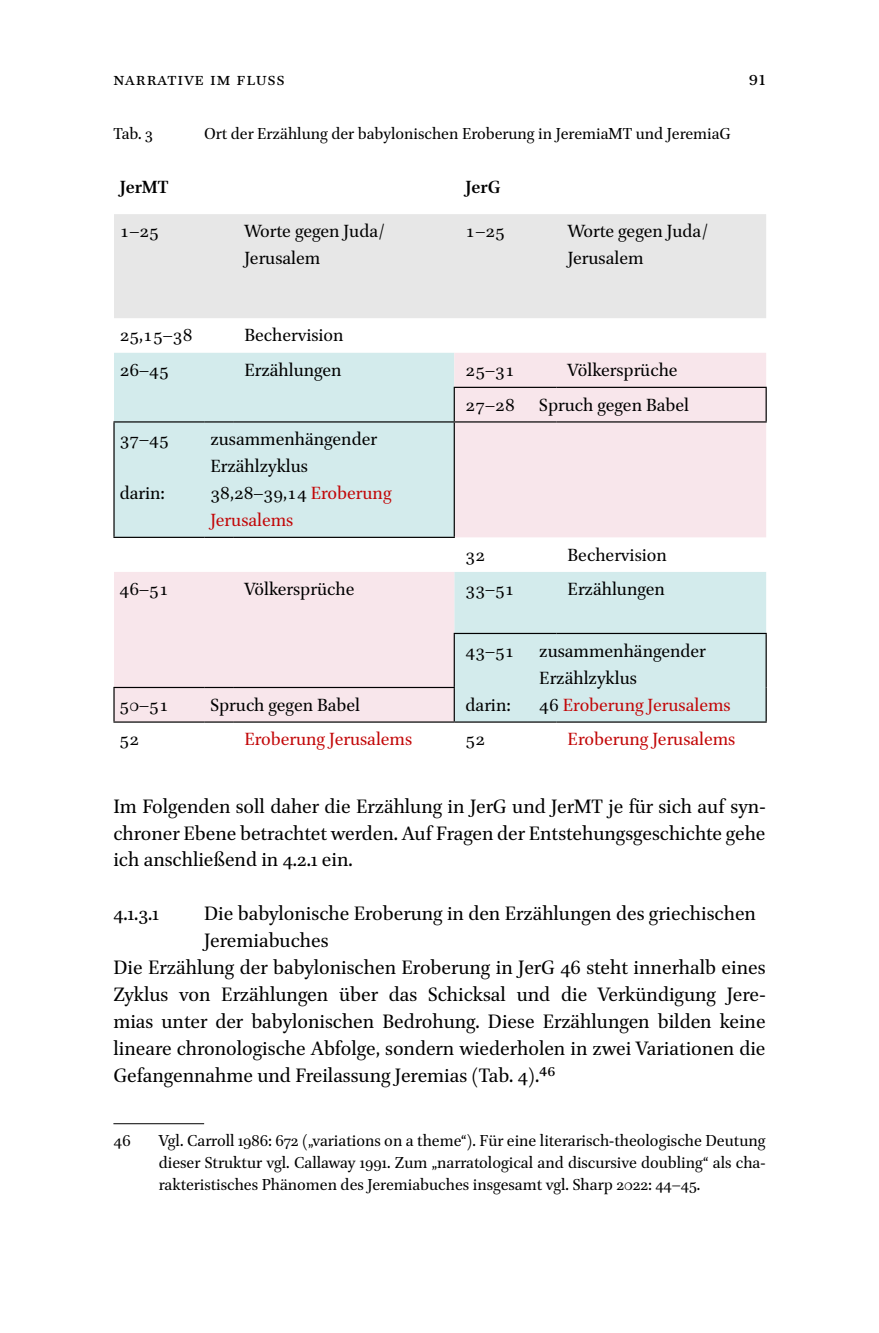
<style>
.page{position:relative;width:879px;height:1333px;background:#fff}
.page>*{position:absolute;margin:0;border:0;box-sizing:border-box;transform-origin:0 0}
.t1{font:22px/27px "Brill";color:#000;text-align:justify}
.t2{font:20px/27px "Brill";color:#000}
.t3{font:20px "Brill";color:#c20607}
.t4{font:700 20px "Brill";color:#000}
.t5{font:18px/22px "Brill";color:#000;text-align:justify}
.s1{color:#c20607}
.s2{color:#000}
</style>
<div class="page">
<div style="left:114px;top:214px;width:652px;height:104px;background:#e7e7e7"></div>
<svg style="left:114px;top:353px;width:652px;height:368px;background:#e6e9ec"></svg>
<hr style="left:454px;top:387px;width:74px;height:1px;background:#000">
<svg style="left:528px;top:387px;width:28px;height:1px"></svg>
<hr style="left:556px;top:387px;width:211px;height:1px;background:#000">
<hr style="left:454px;top:421px;width:74px;height:1px;background:#000">
<svg style="left:528px;top:421px;width:28px;height:1px"></svg>
<hr style="left:556px;top:421px;width:211px;height:1px;background:#000">
<hr style="left:454px;top:388px;width:1px;height:33px;background:#000">
<hr style="left:765px;top:388px;width:2px;height:33px;background:#000">
<hr style="left:113px;top:421px;width:92px;height:1px;background:#000">
<svg style="left:205px;top:421px;width:28px;height:1px"></svg>
<hr style="left:233px;top:421px;width:221px;height:1px;background:#000">
<hr style="left:113px;top:536px;width:92px;height:2px;background:#000">
<hr style="left:205px;top:536px;width:28px;height:2px;background:#000">
<hr style="left:233px;top:536px;width:222px;height:2px;background:#000">
<hr style="left:113px;top:422px;width:2px;height:114px;background:#000">
<hr style="left:454px;top:422px;width:1px;height:114px;background:#000">
<hr style="left:113px;top:687px;width:92px;height:1px;background:#000">
<hr style="left:113px;top:721px;width:92px;height:1px;background:#000">
<hr style="left:113px;top:688px;width:2px;height:33px;background:#000">
<hr style="left:454px;top:633px;width:74px;height:1px;background:#000">
<svg style="left:528px;top:633px;width:28px;height:1px"></svg>
<hr style="left:556px;top:633px;width:211px;height:1px;background:#000">
<hr style="left:454px;top:721px;width:74px;height:1px;background:#000">
<svg style="left:528px;top:721px;width:28px;height:1px"></svg>
<hr style="left:556px;top:721px;width:211px;height:1px;background:#000">
<hr style="left:454px;top:634px;width:1px;height:53px;background:#000">
<hr style="left:765px;top:634px;width:2px;height:53px;background:#000">
<hr style="left:765px;top:687px;width:2px;height:34px;background:#000">
<svg style="left:205px;top:687px;width:28px;height:1px"></svg>
<hr style="left:233px;top:687px;width:222px;height:1px;background:#000">
<svg style="left:205px;top:721px;width:28px;height:1px"></svg>
<hr style="left:233px;top:721px;width:221px;height:1px;background:#000">
<hr style="left:454px;top:688px;width:1px;height:33px;background:#000">
<hr style="left:113px;top:1123px;width:91px;height:1px;background:#000">
<p class="t2" style="left:113px;top:66px;width:173px">Narrative im Fluss</p>
<p class="t1" style="left:749px;top:66px;width:18px">91</p>
<p class="t5" style="left:113px;top:123px;width:41px">Tab. 3</p>
<p class="t5" style="left:204px;top:123px;width:528px">Ort der Erzählung der babylonischen Eroberung in JeremiaMT und JeremiaG</p>
<p class="t4" style="left:120px;top:173px;width:50px">JerMT</p>
<p class="t4" style="left:465px;top:173px;width:37px">JerG</p>
<p class="t2" style="left:120px;top:219px;width:41px">1–25</p>
<p class="t2" style="left:244px;top:219px;width:142px">Worte gegen Juda/<br>Jerusalem</p>
<p class="t2" style="left:465px;top:219px;width:41px">1–25</p>
<p class="t2" style="left:568px;top:219px;width:142px">Worte gegen Juda/<br>Jerusalem</p>
<p class="t2" style="left:120px;top:323px;width:74px">25,15–38</p>
<p class="t2" style="left:244px;top:323px;width:101px">Bechervision</p>
<p class="t2" style="left:120px;top:357px;width:51px">26–45</p>
<p class="t2" style="left:244px;top:357px;width:99px">Erzählungen</p>
<p class="t2" style="left:465px;top:357px;width:51px">25–31</p>
<p class="t2" style="left:465px;top:353px;width:225px;line-height:34.6px;text-indent:102px">Völkersprüche<br>27–28 Spruch gegen Babel</p>
<p class="t2" style="left:120px;top:426px;width:51px">37–45</p>
<p class="t2" style="left:120px;top:480px;width:46px">darin:</p>
<p class="t2" style="left:210px;top:426px;width:183px">zusammenhängender<br>Erzählzyklus<br>38,28–39,14 <span class="s1">Eroberung<br>Jerusalems</span></p>
<p class="t2" style="left:465px;top:542px;width:21px">32</p>
<p class="t2" style="left:567px;top:542px;width:101px">Bechervision</p>
<p class="t2" style="left:120px;top:576px;width:51px">46–51</p>
<p class="t2" style="left:244px;top:576px;width:111px">Völkersprüche</p>
<p class="t2" style="left:465px;top:576px;width:51px">33–51</p>
<p class="t2" style="left:567px;top:576px;width:99px">Erzählungen</p>
<p class="t2" style="left:539px;top:638px;width:168px">zusammenhängender<br>Erzählzyklus</p>
<p class="t2" style="left:465px;top:638px;width:51px">43–51</p>
<p class="t2" style="left:465px;top:692px;width:46px">darin:</p>
<p class="t2" style="left:120px;top:692px;width:51px">50–51</p>
<p class="t2" style="left:210px;top:692px;width:151px">Spruch gegen Babel</p>
<p class="t3" style="left:539px;top:691px;width:193px"><span class="s2">46</span> Eroberung Jerusalems</p>
<p class="t2" style="left:120px;top:726px;width:21px">52</p>
<p class="t3" style="left:244px;top:725px;width:169px">Eroberung Jerusalems</p>
<p class="t2" style="left:465px;top:726px;width:21px">52</p>
<p class="t3" style="left:567px;top:725px;width:169px">Eroberung Jerusalems</p>
<p class="t1" style="left:113px;top:793px;width:653px">Im Folgenden soll daher die Erzählung in JerG und JerMT je für sich auf syn&shy;chroner Ebene betrachtet werden. Auf Fragen der Entstehungsgeschichte gehe ich anschließend in 4.2.1 ein.</p>
<p class="t1" style="left:113px;top:901px;width:47px">4.1.3.1</p>
<p class="t1" style="left:204px;top:901px;width:553px">Die babylonische Eroberung in den Erzählungen des griechischen</p>
<p class="t1" style="left:204px;top:928px;width:126px">Jeremiabuches</p>
<p class="t1" style="left:113px;top:955px;width:653px">Die Erzählung der babylonischen Eroberung in JerG 46 steht innerhalb eines</p>
<p class="t1" style="left:113px;top:981px;width:653px">Zyklus von Erzählungen über das Schicksal und die Verkündigung Jere-</p>
<p class="t1" style="left:113px;top:1008px;width:653px">mias unter der babylonischen Bedrohung. Diese Erzählungen bilden keine</p>
<p class="t1" style="left:113px;top:1035px;width:653px">lineare chronologische Abfolge, sondern wiederholen in zwei Variationen die</p>
<p class="t1" style="left:113px;top:1062px;width:443px">Gefangennahme und Freilassung Jeremias (Tab. 4).46</p>
<p class="t5" style="left:113px;top:1129px;width:19px">46</p>
<p class="t5" style="left:159px;top:1129px;width:608px">Vgl. Carroll 1986: 672 („variations on a theme“). Für eine literarisch-theologische Deutung dieser Struktur vgl. Callaway 1991. Zum „narratological and discursive doubling“ als cha&shy;rakteristisches Phänomen des Jeremiabuches insgesamt vgl. Sharp 2022: 44–45.</p>
</div>
